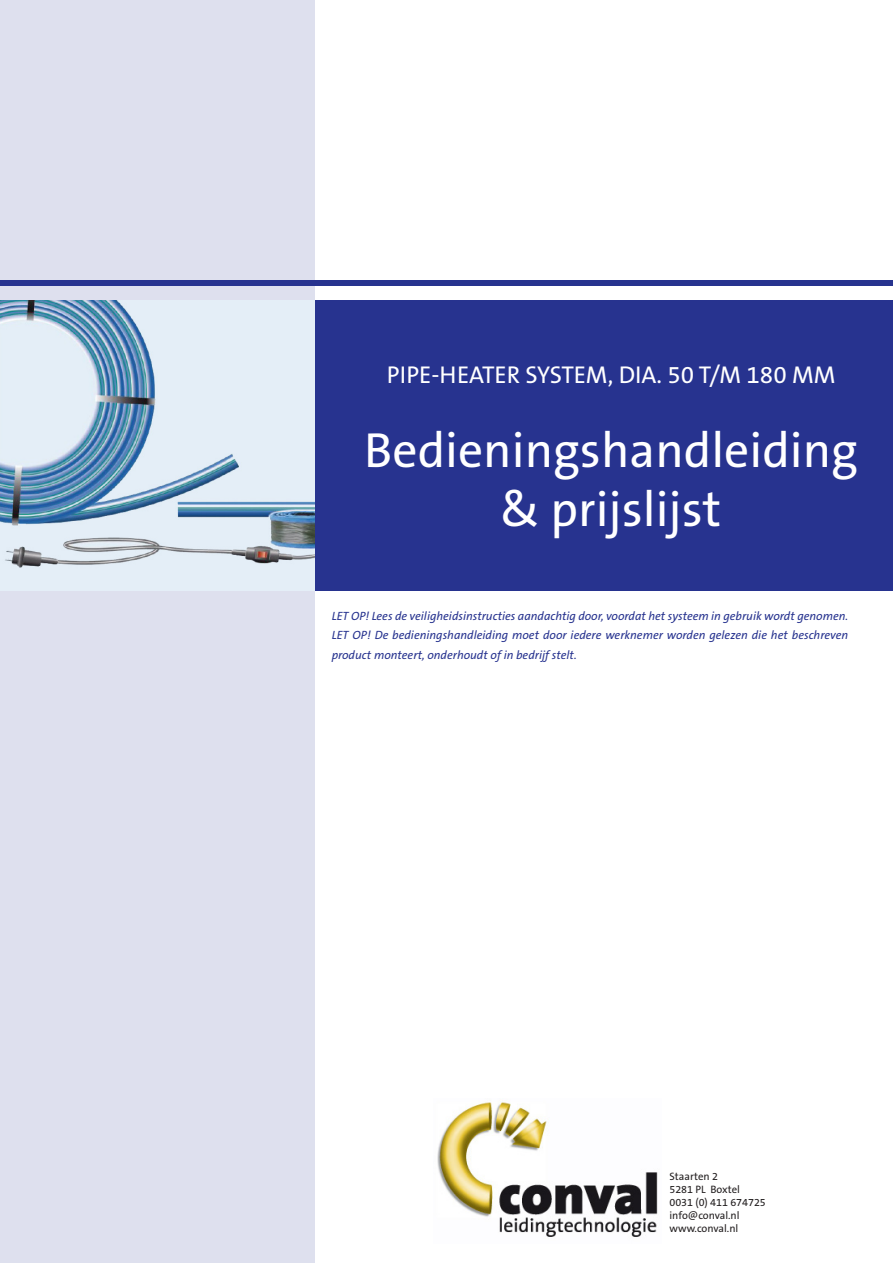
<style>
.page{position:relative;width:893px;height:1263px;background:#fff}
.page>*{position:absolute;margin:0;border:0;box-sizing:border-box;transform-origin:0 0}
.t1{font:49.5px/58.5px "The Sans B5 Plain";color:#fff;text-align:center}
.t2{font:24.45px "The Sans B5 Plain";color:#fff}
.t3{font:italic 12px/19.5px "The Sans B5 Plain";color:#27338f}
.t4{font:10.8px "The Sans B5 Plain";color:#231f20}
</style>
<div class="page">
<div style="left:0;top:0;width:315px;height:1263px;background:#dee0ee"></div>
<div style="left:315px;top:300px;width:578px;height:291px;background:#27338f"></div>
<div style="left:0;top:281px;width:893px;height:5px;background:#27338f"></div>
<img style="left:437px;top:1102px;width:221px;height:135px">
<img style="left:0;top:300px;width:315px;height:291px">
<p class="t2" style="left:387px;top:361px;width:450px">PIPE-HEATER SYSTEM, DIA. 50 T/M 180 MM</p>
<p class="t1" style="left:364px;top:423px;width:495px">Bedieningshandleiding &amp; prijslijst</p>
<p class="t3" style="left:332px;top:606px;width:518px">LET OP! Lees de veiligheidsinstructies aandachtig door, voordat het systeem in gebruik wordt genomen.</p>
<p class="t3" style="left:332px;top:626px;width:518px">LET OP! De bedieningshandleiding moet door iedere werknemer worden gelezen die het beschreven product monteert, onderhoudt of in bedrijf stelt.</p>
<p class="t4" style="left:669px;top:1170px;width:50px">Staarten 2</p>
<p class="t4" style="left:669px;top:1183px;width:72px">5281 PL Boxtel</p>
<p class="t4" style="left:669px;top:1196px;width:98px">0031 (0) 411 674725</p>
<p class="t4" style="left:669px;top:1209px;width:72px">info@conval.nl</p>
<p class="t4" style="left:669px;top:1222px;width:70px">www.conval.nl</p>
</div>
